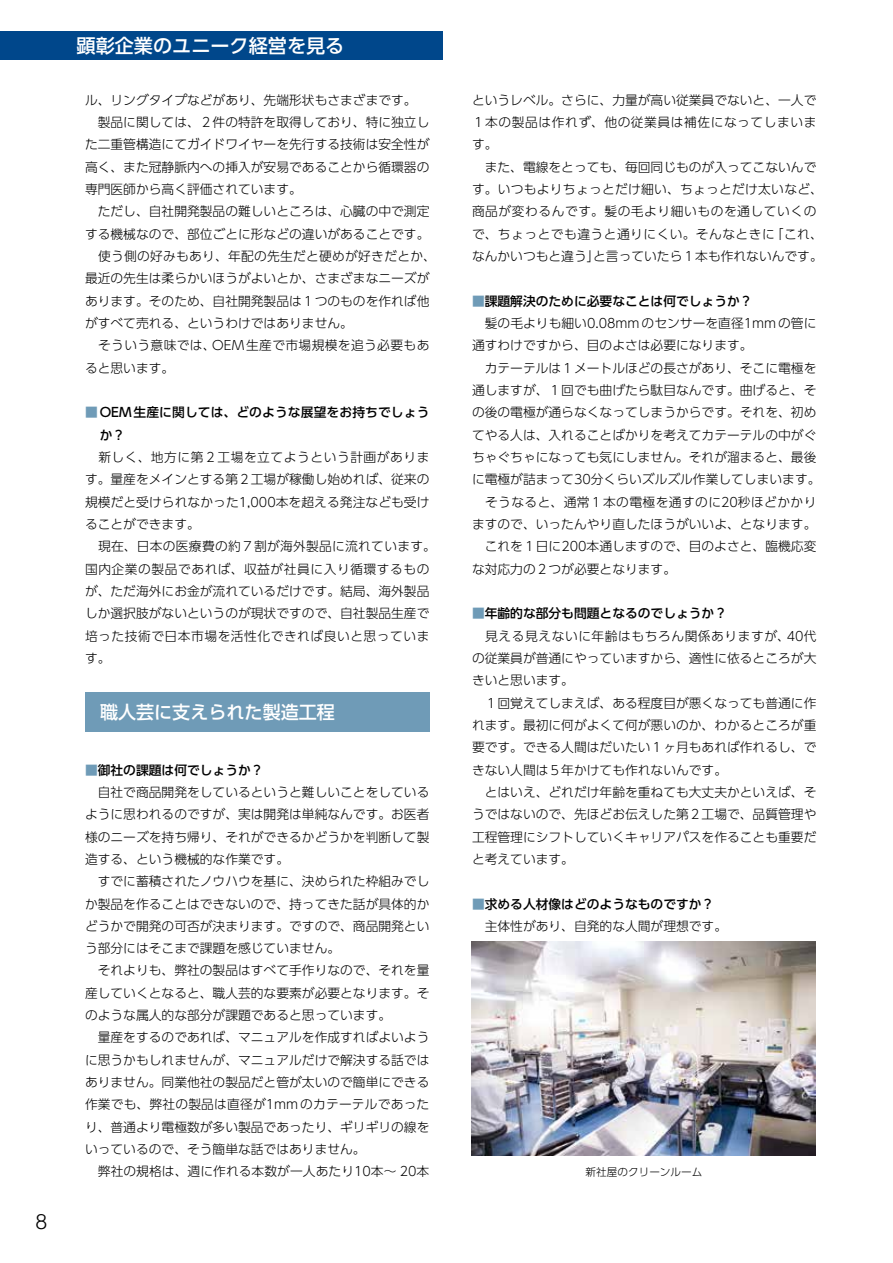
<style>
.page{position:relative;width:893px;height:1263px;background:#fff}
.page>*{position:absolute;margin:0;border:0;box-sizing:border-box;transform-origin:0 0}
.t1{font:300 21.3px "Helvetica";color:#000}
.t2{font:500 19.2px "UD Shin Go Pro";color:#fff}
.t3{font:500 18px "UD Shin Go Pro";color:#fff}
.t4{font:300 12.75px/22.4px "UD Shin Go Pro";color:#000}
.t5{font:300 12.75px/22.4px "UD Shin Go Pro";letter-spacing:.02em;color:#000}
.t6{font:500 12.75px/22.4px "UD Shin Go Pro";letter-spacing:.01em;color:#000}
.t7{font:300 10.65px "UD Shin Go Pro";color:#000}
.s1{color:#6f9bb7}
.s2{font-weight:500;color:#6f9bb7}
.s3{font-weight:500}
</style>
<div class="page">
<div style="left:85px;top:692px;width:344px;height:39px;background:#6f9bb7"></div>
<div style="left:0;top:31px;width:442px;height:28px;background:#00478b"></div>
<img style="left:472px;top:942px;width:343px;height:214px">
<h1 class="t1" style="left:36px;top:1203px;width:13px">8</h1>
<h2 class="t2" style="left:77px;top:30px;width:269px">顕彰企業のユニーク経営を見る</h2>
<p class="t4" style="left:85px;top:88px;width:352px">ル、リングタイプなどがあり、先端形状もさまざまです。<br>　製品に関しては、２件の特許を取得しており、特に独立した二重管構造にてガイドワイヤーを先行する技術は安全性が高く、また冠静脈内への挿入が安易であることから循環器の専門医師から高く評価されています。<br>　ただし、自社開発製品の難しいところは、心臓の中で測定する機械なので、部位ごとに形などの違いがあることです。　使う側の好みもあり、年配の先生だと硬めが好きだとか、最近の先生は柔らかいほうがよいとか、さまざまなニーズがあります。そのため、自社開発製品は１つのものを作れば他がすべて売れる、というわけではありません。<br>　そういう意味では、OEM生産で市場規模を追う必要もあると思います。</p>
<p class="t6" style="left:100px;top:401px;width:331px;text-indent:-15px"><span class="s1">■</span>OEM生産に関しては、どのような展望をお持ちでしょうか？</p>
<p class="t4" style="left:85px;top:445px;width:352px">　新しく、地方に第２工場を立てようという計画があります。量産をメインとする第２工場が稼働し始めれば、従来の規模だと受けられなかった1,000本を超える発注なども受けることができます。<br>　現在、日本の医療費の約７割が海外製品に流れています。国内企業の製品であれば、収益が社員に入り循環するものが、ただ海外にお金が流れているだけです。結局、海外製品しか選択肢がないというのが現状ですので、自社製品生産で培った技術で日本市場を活性化できれば良いと思っています。</p>
<h3 class="t3" style="left:100px;top:697px;width:236px">職人芸に支えられた製造工程</h3>
<p class="t4" style="left:85px;top:758px;width:346px"><span class="s2">■</span><span class="s3">御社の課題は何でしょうか？<br></span>　自社で商品開発をしているというと難しいことをしているように思われるのですが、実は開発は単純なんです。お医者様のニーズを持ち帰り、それができるかどうかを判断して製造する、という機械的な作業です。<br>　すでに蓄積されたノウハウを基に、決められた枠組みでしか製品を作ることはできないので、持ってきた話が具体的かどうかで開発の可否が決まります。ですので、商品開発という部分にはそこまで課題を感じていません。<br>　それよりも、弊社の製品はすべて手作りなので、それを量産していくとなると、職人芸的な要素が必要となります。そのような属人的な部分が課題であると思っています。<br>　量産をするのであれば、マニュアルを作成すればよいように思うかもしれませんが、マニュアルだけで解決する話ではありません。同業他社の製品だと管が太いので簡単にできる作業でも、弊社の製品は直径が1mmのカテーテルであったり、普通より電極数が多い製品であったり、ギリギリの線をいっているので、そう簡単な話ではありません。<br>　弊社の規格は、週に作れる本数が一人あたり10本〜 20本</p>
<p class="t5" style="left:472px;top:88px;width:352px">というレベル。さらに、力量が高い従業員でないと、一人で<br>１本の製品は作れず、他の従業員は補佐になってしまいます。<br>　また、電線をとっても、毎回同じものが入ってこないんです。いつもよりちょっとだけ細い、ちょっとだけ太いなど、商品が変わるんです。髪の毛より細いものを通していくので、ちょっとでも違うと通りにくい。そんなときに「これ、なんかいつもと違う」と言っていたら１本も作れないんです。</p>
<p class="t4" style="left:472px;top:289px;width:350px"><span class="s2">■</span><span class="s3">課題解決のために必要なことは何でしょうか？<br></span>　髪の毛よりも細い0.08mmのセンサーを直径1mmの管に通すわけですから、目のよさは必要になります。<br>　カテーテルは１メートルほどの長さがあり、そこに電極を通しますが、１回でも曲げたら駄目なんです。曲げると、その後の電極が通らなくなってしまうからです。それを、初めてやる人は、入れることばかりを考えてカテーテルの中がぐちゃぐちゃになっても気にしません。それが溜まると、最後に電極が詰まって30分くらいズルズル作業してしまいます。　そうなると、通常１本の電極を通すのに20秒ほどかかりますので、いったんやり直したほうがいいよ、となります。　これを１日に200本通しますので、目のよさと、臨機応変な対応力の２つが必要となります。</p>
<p class="t4" style="left:472px;top:602px;width:346px"><span class="s2">■</span><span class="s3">年齢的な部分も問題となるのでしょうか？<br></span>　見える見えないに年齢はもちろん関係ありますが、40代の従業員が普通にやっていますから、適性に依るところが大きいと思います。<br>　１回覚えてしまえば、ある程度目が悪くなっても普通に作れます。最初に何がよくて何が悪いのか、わかるところが重要です。できる人間はだいたい１ヶ月もあれば作れるし、できない人間は５年かけても作れないんです。<br>　とはいえ、どれだけ年齢を重ねても大丈夫かといえば、そうではないので、先ほどお伝えした第２工場で、品質管理や工程管理にシフトしていくキャリアパスを作ることも重要だと考えています。</p>
<p class="t4" style="left:472px;top:892px;width:257px"><span class="s2">■</span><span class="s3">求める人材像はどのようなものですか？</span>　主体性があり、自発的な人間が理想です。</p>
<p class="t7" style="left:585px;top:1163px;width:118px">新社屋のクリーンルーム</p>
</div>
